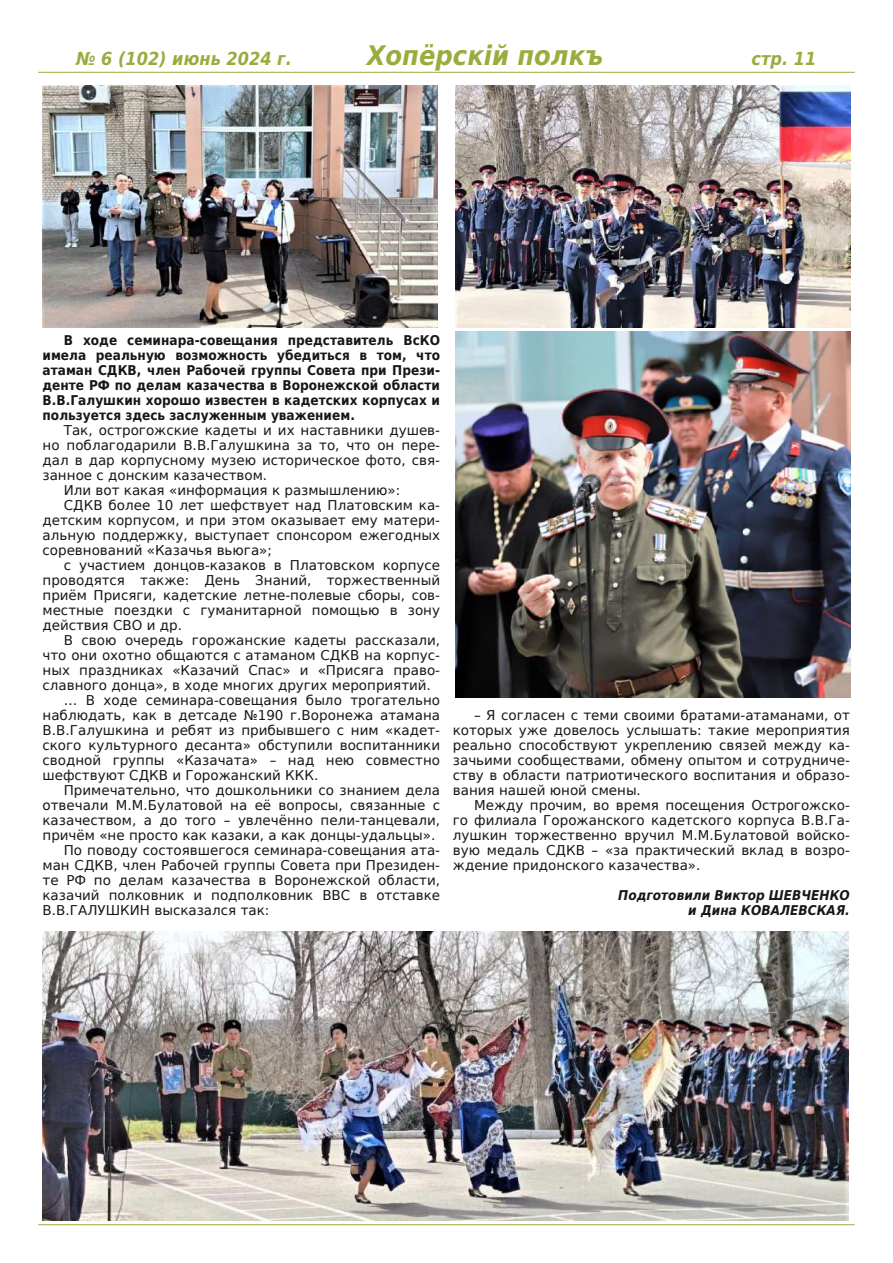
<style>
.page{position:relative;width:893px;height:1263px;background:#fff}
.page>*{position:absolute;margin:0;border:0;box-sizing:border-box;transform-origin:0 0}
.t1{font:italic 700 27px "DejaVu Sans Condensed";color:#9aac3d}
.t2{font:italic 700 18px "DejaVu Sans Condensed";color:#9aac3d}
.t3{font:13.5px/15px "DejaVu Sans";color:#181715;text-align:justify}
.t4{font:700 13.5px/15px "DejaVu Sans Condensed";color:#181715;text-align:justify}
.t5{font:italic 700 13.5px/15px "DejaVu Sans Condensed";color:#181715;text-align:right}
</style>
<div class="page">
<hr style="left:38px;top:72px;width:817px;height:1px;background:#9aac3d">
<hr style="left:38px;top:1224px;width:817px;height:1px;background:#9aac3d">
<img style="left:455px;top:332px;width:395px;height:365px">
<img style="left:43px;top:931px;width:806px;height:289px">
<img style="left:43px;top:85px;width:395px;height:242px">
<img style="left:455px;top:85px;width:395px;height:242px">
<h2 class="t2" style="left:76px;top:48px;width:217px">№ 6 (102) июнь 2024 г.</h2>
<h1 class="t1" style="left:367px;top:40px;width:238px">Хопёрскій полкъ</h1>
<h2 class="t2" style="left:751px;top:48px;width:66px">стр. 11</h2>
<p class="t4" style="left:43px;top:333px;width:399px;text-indent:21px">В ходе семинара-совещания представитель ВсКО имела реальную возможность убедиться в том, что атаман СДКВ, член Рабочей группы Совета при Прези‐ денте РФ по делам казачества в Воронежской области В.В.Галушкин хорошо известен в кадетских корпусах и пользуется здесь заслуженным уважением.</p>
<p class="t3" style="left:64px;top:423px;width:378px">Так, острогожские кадеты и их наставники душев‐</p>
<p class="t3" style="left:43px;top:438px;width:399px">но поблагодарили В.В.Галушкина за то, что он пере‐</p>
<p class="t3" style="left:43px;top:453px;width:399px">дал в дар корпусному музею историческое фото, свя‐</p>
<p class="t3" style="left:43px;top:468px;width:226px">занное с донским казачеством.</p>
<p class="t3" style="left:64px;top:483px;width:338px">Или вот какая «информация к размышлению»:</p>
<p class="t3" style="left:64px;top:498px;width:378px">СДКВ более 10 лет шефствует над Платовским ка‐</p>
<p class="t3" style="left:43px;top:513px;width:399px">детским корпусом, и при этом оказывает ему матери‐</p>
<p class="t3" style="left:43px;top:528px;width:399px">альную поддержку, выступает спонсором ежегодных</p>
<p class="t3" style="left:43px;top:543px;width:231px">соревнований «Казачья вьюга»;</p>
<p class="t3" style="left:64px;top:558px;width:378px">с участием донцов-казаков в Платовском корпусе</p>
<p class="t3" style="left:43px;top:573px;width:399px">проводятся также: День Знаний, торжественный</p>
<p class="t3" style="left:43px;top:588px;width:399px">приём Присяги, кадетские летне-полевые сборы, сов‐</p>
<p class="t3" style="left:43px;top:603px;width:399px">местные поездки с гуманитарной помощью в зону</p>
<p class="t3" style="left:43px;top:618px;width:141px">действия СВО и др.</p>
<p class="t3" style="left:64px;top:633px;width:378px">В свою очередь горожанские кадеты рассказали,</p>
<p class="t3" style="left:43px;top:648px;width:399px">что они охотно общаются с атаманом СДКВ на корпус‐</p>
<p class="t3" style="left:43px;top:663px;width:399px">ных праздниках «Казачий Спас» и «Присяга право‐</p>
<p class="t3" style="left:43px;top:678px;width:390px">славного донца», в ходе многих других мероприятий.</p>
<p class="t3" style="left:64px;top:693px;width:378px">… В ходе семинара-совещания было трогательно</p>
<p class="t3" style="left:43px;top:708px;width:399px">наблюдать, как в детсаде №190 г.Воронежа атамана</p>
<p class="t3" style="left:43px;top:723px;width:399px">В.В.Галушкина и ребят из прибывшего с ним «кадет‐</p>
<p class="t3" style="left:43px;top:738px;width:399px">ского культурного десанта» обступили воспитанники</p>
<p class="t3" style="left:43px;top:753px;width:399px">сводной группы «Казачата» – над нею совместно</p>
<p class="t3" style="left:43px;top:768px;width:277px">шефствуют СДКВ и Горожанский ККК.</p>
<p class="t3" style="left:64px;top:783px;width:378px">Примечательно, что дошкольники со знанием дела</p>
<p class="t3" style="left:43px;top:798px;width:399px">отвечали М.М.Булатовой на её вопросы, связанные с</p>
<p class="t3" style="left:43px;top:813px;width:399px">казачеством, а до того – увлечённо пели-танцевали,</p>
<p class="t3" style="left:43px;top:828px;width:394px">причём «не просто как казаки, а как донцы-удальцы».</p>
<p class="t3" style="left:64px;top:843px;width:378px">По поводу состоявшегося семинара-совещания ата‐</p>
<p class="t3" style="left:43px;top:858px;width:399px">ман СДКВ, член Рабочей группы Совета при Президен‐</p>
<p class="t3" style="left:43px;top:873px;width:399px">те РФ по делам казачества в Воронежской области,</p>
<p class="t3" style="left:43px;top:888px;width:399px">казачий полковник и подполковник ВВС в отставке</p>
<p class="t3" style="left:43px;top:903px;width:228px">В.В.ГАЛУШКИН высказался так:</p>
<p class="t3" style="left:453px;top:708px;width:399px;text-indent:21px">– Я согласен с теми своими братами-атаманами, от которых уже довелось услышать: такие мероприятия реально способствуют укреплению связей между ка‐ зачьими сообществами, обмену опытом и сотрудниче‐ ству в области патриотического воспитания и образо‐ вания нашей юной смены.</p>
<p class="t3" style="left:453px;top:798px;width:399px;text-indent:21px">Между прочим, во время посещения Острогожско‐ го филиала Горожанского кадетского корпуса В.В.Га‐ лушкин торжественно вручил М.М.Булатовой войско‐ вую медаль СДКВ – «за практический вклад в возро‐ ждение придонского казачества».</p>
<p class="t5" style="left:618px;top:888px;width:233px">Подготовили Виктор ШЕВЧЕНКО и Дина КОВАЛЕВСКАЯ.</p>
</div>
